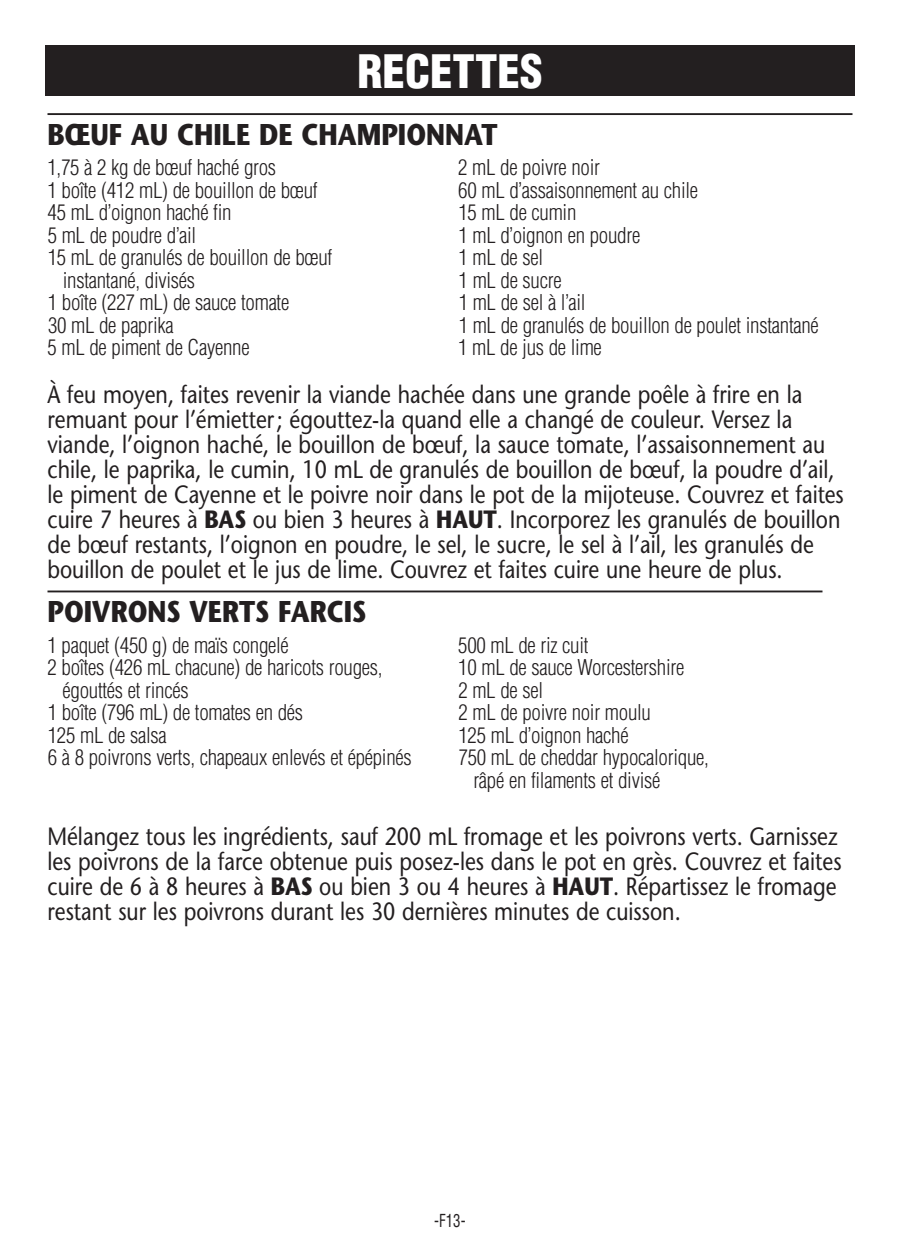
<style>
.page{position:relative;width:900px;height:1260px;background:#fff}
.page>*{position:absolute;margin:0;border:0;box-sizing:border-box;transform-origin:0 0}
.t1{font:900 condensed 45px "Helvetica";color:#fff}
.t2{font:700 30px "Stone Sans";color:#231f20;scale:.85 1}
.t3{font:25px/25px "Stone Sans";color:#231f20;scale:.85 1}
.t4{font:300 condensed 21.25px/22.5px "Helvetica";letter-spacing:-.015em;color:#231f20}
.t5{font:condensed 17.5px "Helvetica";color:#231f20;scale:.85 1}
.s1{font-weight:700}
</style>
<div class="page">
<svg style="left:45px;top:45px;width:810px;height:548px"></svg>
<p class="t1" style="left:372px;top:43px;width:157px">RECIPES</p>
<p class="t2" style="left:48px;top:117px;width:531px">BŒUF AU CHILE DE CHAMPIONNAT</p>
<p class="t4" style="left:48px;top:156px;width:230px">1,75 à 2 kg de bœuf haché gros</p>
<p class="t4" style="left:458px;top:156px;width:143px">2 mL de poivre noir</p>
<p class="t4" style="left:48px;top:178px;width:272px">1 boîte (412 mL) de bouillon de bœuf</p>
<p class="t4" style="left:458px;top:178px;width:241px">60 mL d’assaisonnement au chile</p>
<p class="t4" style="left:48px;top:201px;width:186px">45 mL d’oignon haché fin</p>
<p class="t4" style="left:458px;top:201px;width:120px">15 mL de cumin</p>
<p class="t4" style="left:48px;top:223px;width:150px">5 mL de poudre d’ail</p>
<p class="t4" style="left:458px;top:223px;width:183px">1 mL d’oignon en poudre</p>
<p class="t4" style="left:48px;top:246px;width:286px">15 mL de granulés de bouillon de bœuf</p>
<p class="t4" style="left:459px;top:246px;width:86px">1 mL de sel</p>
<p class="t4" style="left:63px;top:268px;width:134px">instantané, divisés</p>
<p class="t4" style="left:459px;top:268px;width:105px">1 mL de sucre</p>
<p class="t4" style="left:48px;top:291px;width:243px">1 boîte (227 mL) de sauce tomate</p>
<p class="t4" style="left:459px;top:291px;width:128px">1 mL de sel à l’ail</p>
<p class="t4" style="left:48px;top:313px;width:127px">30 mL de paprika</p>
<p class="t4" style="left:459px;top:313px;width:362px">1 mL de granulés de bouillon de poulet instantané</p>
<p class="t4" style="left:48px;top:336px;width:204px">5 mL de piment de Cayenne</p>
<p class="t4" style="left:458px;top:336px;width:145px">1 mL de jus de lime</p>
<p class="t3" style="left:47px;top:381px;width:938px">À feu moyen, faites revenir la viande hachée dans une grande poêle à frire en la remuant pour l’émietter; égouttez-la quand elle a changé de couleur. Versez la viande, l’oignon haché, le bouillon de bœuf, la sauce tomate, l’assaisonnement au chile, le paprika, le cumin, 10 mL de granulés de bouillon de bœuf, la poudre d’ail, le piment de Cayenne et le poivre noir dans le pot de la mijoteuse. Couvrez et faites cuire 7 heures à <span class="s1">BAS</span> ou bien 3 heures à <span class="s1">HAUT</span>. Incorporez les granulés de bouillon de bœuf restants, l’oignon en poudre, le sel, le sucre, le sel à l’ail, les granulés de bouillon de poulet et le jus de lime. Couvrez et faites cuire une heure de plus.</p>
<p class="t2" style="left:48px;top:594px;width:377px">POIVRONS VERTS FARCIS</p>
<p class="t4" style="left:48px;top:633px;width:243px">1 paquet (450 g) de maïs congelé</p>
<p class="t4" style="left:458px;top:633px;width:132px">500 mL de riz cuit</p>
<p class="t4" style="left:48px;top:656px;width:336px">2 boîtes (426 mL chacune) de haricots rouges,</p>
<p class="t4" style="left:458px;top:656px;width:228px">10 mL de sauce Worcestershire</p>
<p class="t4" style="left:63px;top:678px;width:127px">égouttés et rincés</p>
<p class="t4" style="left:458px;top:678px;width:86px">2 mL de sel</p>
<p class="t4" style="left:48px;top:701px;width:257px">1 boîte (796 mL) de tomates en dés</p>
<p class="t4" style="left:458px;top:701px;width:194px">2 mL de poivre noir moulu</p>
<p class="t4" style="left:48px;top:723px;width:121px">125 mL de salsa</p>
<p class="t4" style="left:458px;top:723px;width:172px">125 mL d’oignon haché</p>
<p class="t4" style="left:48px;top:746px;width:366px">6 à 8 poivrons verts, chapeaux enlevés et épépinés</p>
<p class="t4" style="left:473px;top:746px;width:237px;text-indent:-15px">750 mL de cheddar hypocalorique, râpé en filaments et divisé</p>
<p class="t3" style="left:48px;top:824px;width:936px">Mélangez tous les ingrédients, sauf 200 mL fromage et les poivrons verts. Garnissez les poivrons de la farce obtenue puis posez-les dans le pot en grès. Couvrez et faites cuire de 6 à 8 heures à <span class="s1">BAS</span> ou bien 3 ou 4 heures à <span class="s1">HAUT</span>. Répartissez le fromage restant sur les poivrons durant les 30 dernières minutes de cuisson.</p>
<p class="t1" style="left:357px;top:43px;width:187px">RECETTES</p>
<p class="t5" style="left:434px;top:1210px;width:38px">-F13-</p>
</div>
